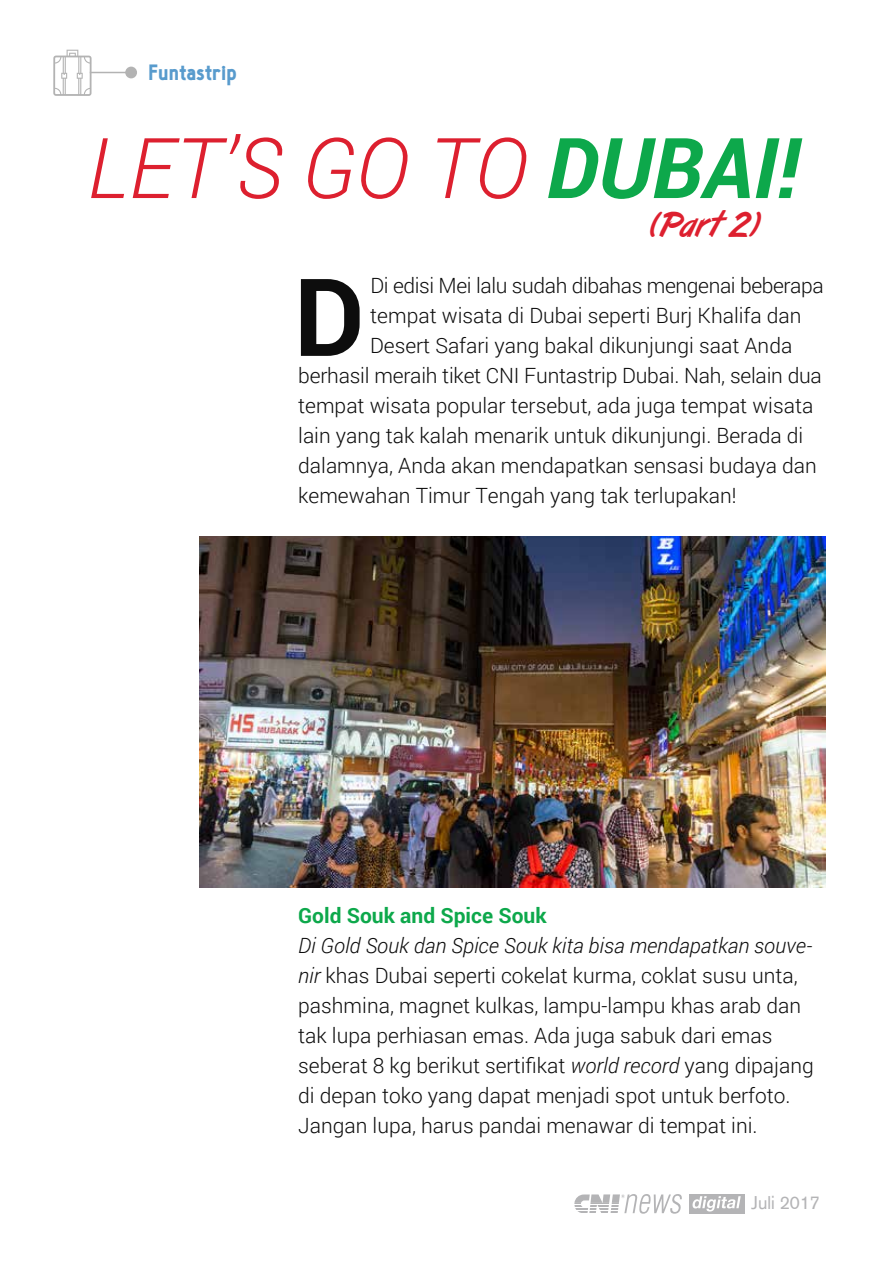
<style>
.page{position:relative;width:893px;height:1263px;background:#fff}
.page>*{position:absolute;margin:0;border:0;box-sizing:border-box;transform-origin:0 0}
.t1{font:700 108px "Roboto";color:#0d0d0d}
.t2{font:italic 300 84px "Roboto";color:#dd202f}
.t3{font:36px "Art Brush";color:#dd202f}
.t4{font:900 21.75px "Hallosans";color:#589bcd}
.t5{font:300 21px/30px "Roboto";color:#0d0d0d}
.t6{font:300 21px "Roboto";letter-spacing:-.02em;color:#0d0d0d}
.t7{font:700 21px "Roboto";color:#0da84b}
.t8{font:18px "Akzidenz Grotesk CE";color:#b4b4b6}
.s1{font-weight:700;color:#0da84b}
.s2{font-style:italic}
</style>
<div class="page">
<div style="left:125px;top:67px;width:12px;height:11px;background:#b3b3b3;border-radius:50%"></div>
<hr style="left:90px;top:72px;width:40px;height:1px;background:#b3b3b3">
<svg style="left:53px;top:50px;width:39px;height:46px"></svg>
<img style="left:199px;top:536px;width:627px;height:351px">
<div style="left:689px;top:1194px;width:55px;height:19px;background:#b4b4b6"></div>
<svg style="left:692px;top:1196px;width:49px;height:15px"></svg>
<svg style="left:574px;top:1194px;width:108px;height:20px"></svg>
<p class="t4" style="left:149px;top:60px;width:90px">Funtastrip</p>
<h2 class="t2" style="left:87px;top:110px;width:713px">LET’S GO TO <span class="s1">DUBAI!</span></h2>
<h3 class="t3" style="left:651px;top:205px;width:110px">(Part 2)</h3>
<p class="t6" style="left:371px;top:271px;width:455px">Di edisi Mei lalu sudah dibahas mengenai beberapa</p>
<p class="t5" style="left:370px;top:300px;width:433px">tempat wisata di Dubai seperti Burj Khalifa dan</p>
<p class="t5" style="left:370px;top:330px;width:424px">Desert Safari yang bakal dikunjungi saat Anda</p>
<p class="t5" style="left:298px;top:360px;width:525px">berhasil meraih tiket CNI Funtastrip Dubai. Nah, selain dua</p>
<p class="t5" style="left:298px;top:390px;width:517px">tempat wisata popular tersebut, ada juga tempat wisata</p>
<p class="t5" style="left:298px;top:420px;width:507px">lain yang tak kalah menarik untuk dikunjungi. Berada di</p>
<p class="t5" style="left:298px;top:450px;width:520px">dalamnya, Anda akan mendapatkan sensasi budaya dan</p>
<p class="t5" style="left:298px;top:480px;width:440px">kemewahan Timur Tengah yang tak terlupakan!</p>
<h1 class="t1" style="left:294px;top:241px;width:72px">D</h1>
<p class="t7" style="left:298px;top:901px;width:250px">Gold Souk and Spice Souk</p>
<p class="t5" style="left:298px;top:930px;width:517px"><span class="s2">Di Gold Souk dan Spice Souk kita bisa mendapatkan souve&shy;nir</span> khas Dubai seperti cokelat kurma, coklat susu unta, pashmina, magnet kulkas, lampu-lampu khas arab dan tak lupa perhiasan emas. Ada juga sabuk dari emas seberat 8 kg berikut sertifikat <span class="s2">world record</span> yang dipajang di depan toko yang dapat menjadi spot untuk berfoto.<br>Jangan lupa, harus pandai menawar di tempat ini.</p>
<p class="t8" style="left:751px;top:1191px;width:70px">Juli 2017</p>
</div>
